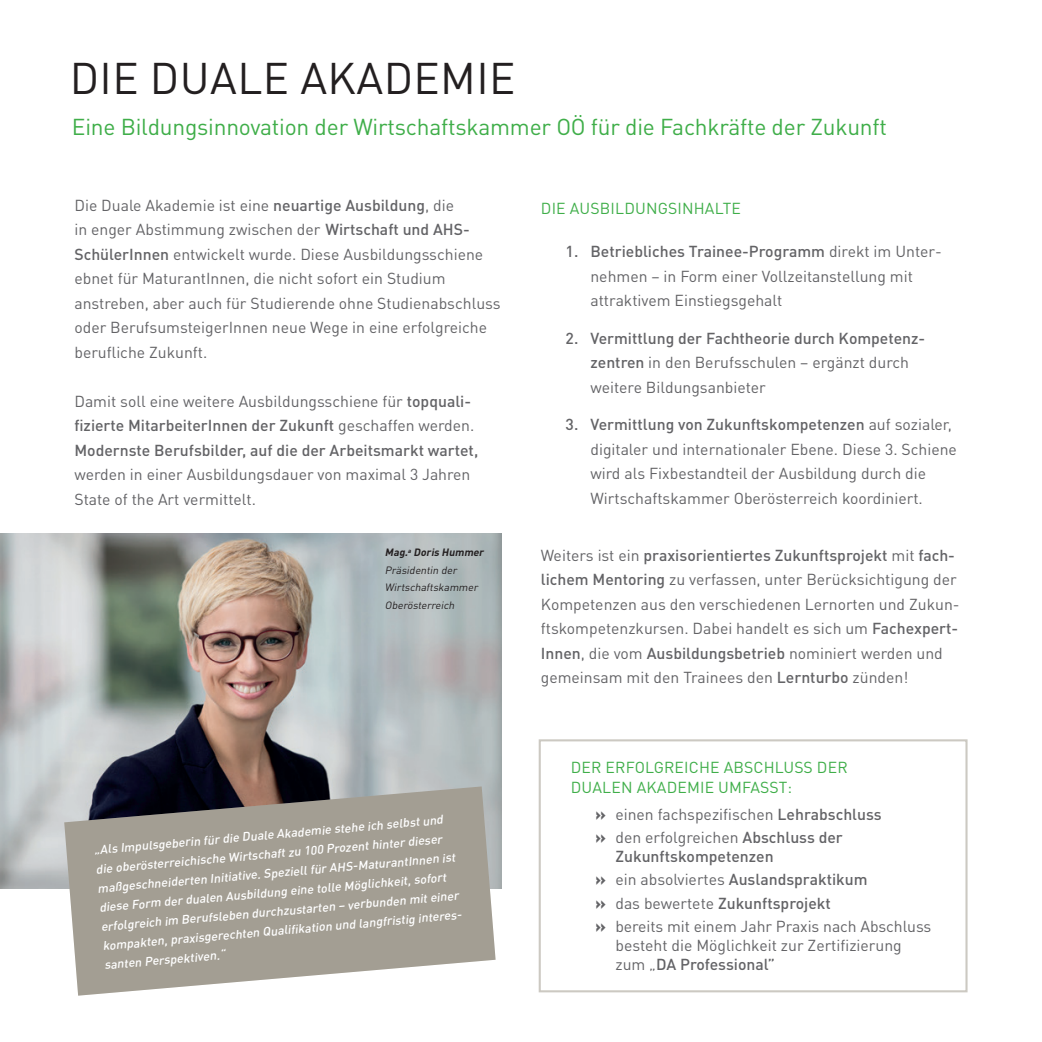
<style>
.page{position:relative;width:1042px;height:1042px;background:#fff}
.page>*{position:absolute;margin:0;border:0;box-sizing:border-box;transform-origin:0 0}
.t1{font:43.75px "DIN Pro";letter-spacing:.01em;color:#231f20}
.t2{font:22.75px "DIN Pro";letter-spacing:-.01em;color:#3fae49}
.t3{font:15.75px/24.5px "DIN Pro";color:#636366}
.t4{font:500 15.75px/24.5px "DIN Pro";color:#636366}
.t5{font:15.75px/19.2px "DIN Pro";letter-spacing:.01em;color:#3fae49}
.t6{font:italic 500 12.25px/19.2px "DIN Pro";color:#fff}
.t7{font:italic 10.5px/17.5px "DIN Pro";color:#231f20}
.s1{font-weight:500}
.s2{font-weight:400}
.s3{font-weight:700}
.s4{font-weight:900}
</style>
<div class="page">
<img style="left:0;top:533px;width:501px;height:355px">
<svg style="left:64px;top:786px;width:431px;height:209px;background:#a39f97"></svg>
<div style="left:539px;top:739px;width:428px;height:253px;border:2px solid #ccc9c2"></div>
<h1 class="t1" style="left:70px;top:49px;width:447px">DIE DUALE AKADEMIE</h1>
<h2 class="t2" style="left:72px;top:112px;width:816px">Eine Bildungsinnovation der Wirtschaftskammer OÖ für die Fachkräfte der Zukunft</h2>
<p class="t3" style="left:74px;top:192px;width:428px">Die Duale Akademie ist eine <span class="s1">neuartige Ausbildung</span>, die<br>in enger Abstimmung zwischen der <span class="s1">Wirtschaft und AHS-SchülerInnen</span> entwickelt wurde. Diese Ausbildungsschiene ebnet für MaturantInnen, die nicht sofort ein Studium anstreben, aber auch für Studierende ohne Studienabschluss oder BerufsumsteigerInnen neue Wege in eine erfolgreiche berufliche Zukunft.</p>
<p class="t4" style="left:74px;top:388px;width:405px"><span class="s2">Damit soll eine weitere Ausbildungsschiene für</span> topquali&shy;fizierte MitarbeiterInnen der Zukunft <span class="s2">geschaffen werden.<br></span>Modernste Berufsbilder, auf die der Arbeitsmarkt wartet,</p>
<p class="t3" style="left:74px;top:461px;width:397px">werden in einer Ausbildungsdauer von maximal 3 Jahren<br>State of the Art vermittelt.</p>
<p class="t7" style="left:385px;top:543px;width:103px"><span class="s3">Mag.</span><sup>a</sup> <span class="s3">Doris Hummer<br></span>Präsidentin der<br>Wirtschaftskammer<br>Oberösterreich</p>
<p class="t6" style="left:93px;top:840px;width:363px;rotate:-5deg">„Als Impulsgeberin für die Duale Akademie stehe ich selbst und die oberösterreichische Wirtschaft zu 100 Prozent hinter dieser maßgeschneiderten Initiative. Speziell für AHS-MaturantInnen ist diese Form der dualen Ausbildung eine tolle Möglichkeit, sofort erfolgreich im Berufsleben durchzustarten – verbunden mit einer kompakten, praxisgerechten Qualifi kation und langfristig interes&shy;santen Perspektiven.“</p>
<p class="t5" style="left:541px;top:198px;width:201px">DIE AUSBILDUNGSINHALTE</p>
<p class="t3" style="left:590px;top:239px;width:353px;text-indent:-25px"><span class="s1">1. Betriebliches Trainee-Programm</span> direkt im Unter&shy;nehmen – in Form einer Vollzeitanstellung mit attraktivem Einstiegsgehalt</p>
<p class="t3" style="left:590px;top:325px;width:334px;text-indent:-25px"><span class="s1">2. Vermittlung der Fachtheorie durch Kompetenz&shy;zentren</span> in den Berufsschulen – ergänzt durch weitere Bildungsanbieter</p>
<p class="t3" style="left:590px;top:412px;width:368px;text-indent:-25px"><span class="s1">3. Vermittlung von Zukunftskompetenzen</span> auf sozialer, digitaler und internationaler Ebene. Diese 3. Schiene wird als Fixbestandteil der Ausbildung durch die Wirtschaftskammer Oberösterreich koordiniert.</p>
<p class="t3" style="left:541px;top:542px;width:420px">Weiters ist ein <span class="s1">praxisorientiertes Zukunftsprojekt</span> mit <span class="s1">fach&shy;lichem Mentoring</span> zu verfassen, unter Berücksichtigung der Kompetenzen aus den verschiedenen Lernorten und Zukun&shy;ftskompetenzkursen. Dabei handelt es sich um <span class="s1">Fachexpert-Innen</span>, die vom <span class="s1">Ausbildungsbetrieb</span> nominiert werden und gemeinsam mit den Trainees den <span class="s1">Lernturbo</span> zünden!</p>
<p class="t5" style="left:571px;top:757px;width:278px">DER ERFOLGREICHE ABSCHLUSS DER<br>DUALEN AKADEMIE UMFASST:</p>
<p class="t3" style="left:595px;top:801px;width:288px;line-height:23.3px"><span class="s4">»</span> einen fachspezifischen <span class="s1">Lehrabschluss </span><span class="s4">»</span> den erfolgreichen <span class="s1">Abschluss der</span></p>
<p class="t3" style="left:595px;top:844px;width:337px;line-height:23.3px;text-indent:20px"><span class="s1">Zukunftskompetenzen<br></span><span class="s4">»</span> ein absolviertes <span class="s1">Auslandspraktikum<br></span><span class="s4">»</span> das bewertete <span class="s1">Zukunftsprojekt<br></span><span class="s4">»</span> bereits mit einem Jahr Praxis nach Abschluss</p>
<p class="t3" style="left:615px;top:935px;width:288px;line-height:19.2px">besteht die Möglichkeit zur Zertifizierung zum „<span class="s1">DA Professional”</span></p>
</div>
